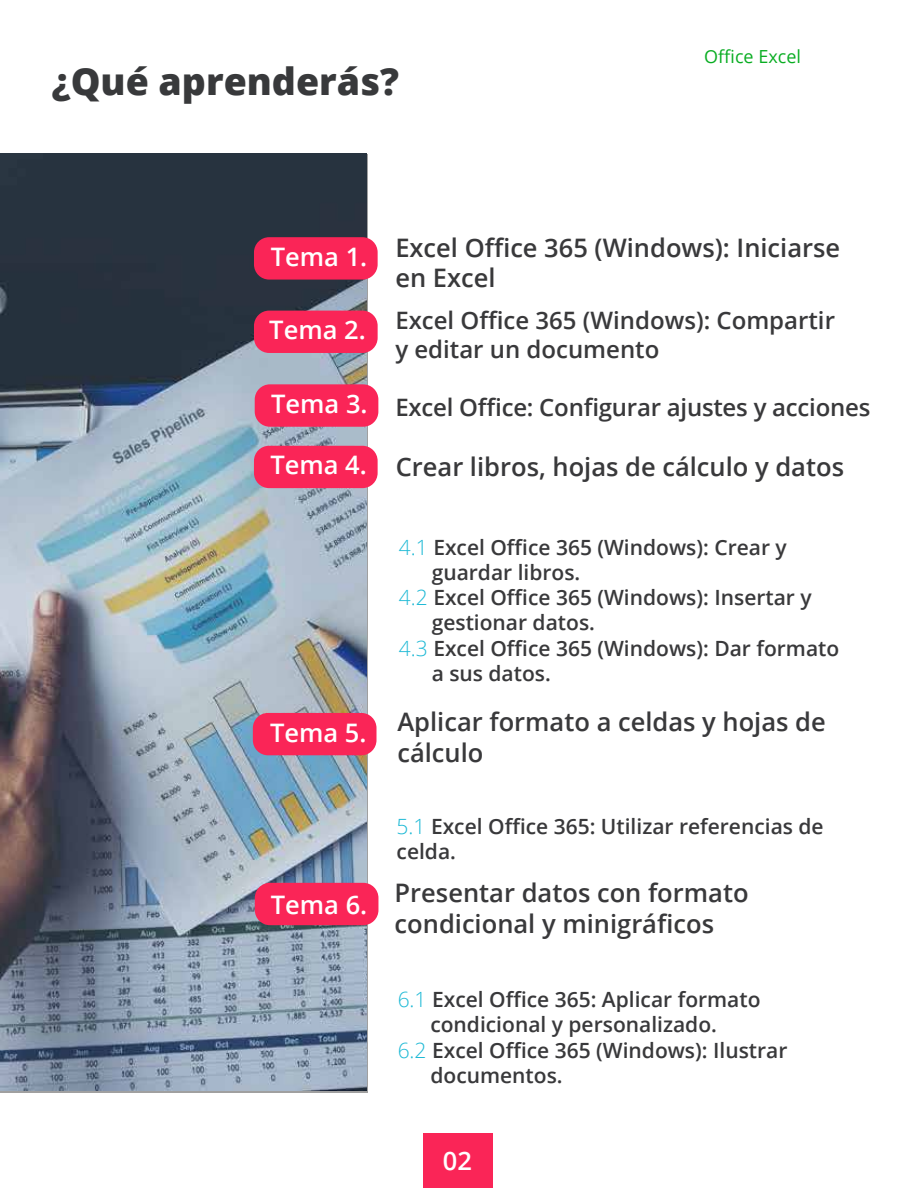
<style>
.page{position:relative;width:918px;height:1188px;background:#fff}
.page>*{position:absolute;margin:0;border:0;box-sizing:border-box;transform-origin:0 0}
.t1{font:800 37.5px "Open Sans";color:#38393b}
.t2{font:600 25.5px/30.6px "Open Sans";color:#39393b}
.t3{font:600 25.5px "Open Sans";color:#fff}
.t4{font:600 24px/28.8px "Open Sans";color:#39393b}
.t5{font:600 21px/25.2px "Open Sans";color:#39393b}
.t6{font:18px "Open Sans";color:#09ad22}
.s1{font-size:25.5px;color:#fff}
.s2{font-weight:300;color:#1eb9d5}
</style>
<div class="page">
<div style="left:423px;top:1133px;width:69px;height:55px;background:#fa2557"></div>
<img style="left:0;top:154px;width:367px;height:936px">
<div style="left:254px;top:237px;width:124px;height:43px;background:#fa2557;border-radius:15px"></div>
<div style="left:255px;top:883px;width:123px;height:42px;background:#fa2557;border-radius:15px"></div>
<div style="left:254px;top:311px;width:124px;height:42px;background:#fa2557;border-radius:15px"></div>
<div style="left:254px;top:446px;width:124px;height:42px;background:#fa2557;border-radius:15px"></div>
<div style="left:253px;top:713px;width:124px;height:42px;background:#fa2557;border-radius:15px"></div>
<div style="left:255px;top:384px;width:123px;height:43px;background:#fa2557;border-radius:15px"></div>
<h1 class="t1" style="left:52px;top:52px;width:349px">¿Qué aprenderás?</h1>
<p class="t6" style="left:704px;top:44px;width:98px">Office Excel</p>
<p class="t3" style="left:271px;top:240px;width:98px">Tema 1.</p>
<p class="t3" style="left:269px;top:312px;width:98px">Tema 2.</p>
<p class="t2" style="left:395px;top:232px;width:446px">Excel Office 365 (Windows): Iniciarse en Excel</p>
<p class="t4" style="left:395px;top:306px;width:441px">Excel Office 365 (Windows): Compartir y editar un documento</p>
<p class="t4" style="left:271px;top:392px;width:601px"><span class="s1">Tema 3.</span> Excel Office: Configurar ajustes y acciones</p>
<p class="t2" style="left:396px;top:451px;width:450px">Crear libros, hojas de cálculo y datos</p>
<p class="t3" style="left:270px;top:447px;width:98px">Tema 4.</p>
<p class="t3" style="left:270px;top:715px;width:98px">Tema 5.</p>
<p class="t3" style="left:271px;top:887px;width:98px">Tema 6.</p>
<p class="t5" style="left:399px;top:534px;width:389px"><span class="s2">4.1</span> Excel Office 365 (Windows): Crear y</p>
<p class="t5" style="left:432px;top:559px;width:150px">guardar libros.</p>
<p class="t5" style="left:399px;top:585px;width:414px"><span class="s2">4.2</span> Excel Office 365 (Windows): Insertar y</p>
<p class="t5" style="left:432px;top:610px;width:165px">gestionar datos.</p>
<p class="t5" style="left:399px;top:635px;width:442px"><span class="s2">4.3</span> Excel Office 365 (Windows): Dar formato</p>
<p class="t5" style="left:432px;top:660px;width:121px">a sus datos.</p>
<p class="t2" style="left:397px;top:706px;width:430px">Aplicar formato a celdas y hojas de cálculo</p>
<p class="t5" style="left:397px;top:814px;width:429px"><span class="s2">5.1</span> Excel Office 365: Utilizar referencias de celda.</p>
<p class="t2" style="left:395px;top:877px;width:356px">Presentar datos con formato condicional y minigráficos</p>
<p class="t5" style="left:398px;top:987px;width:364px"><span class="s2">6.1</span> Excel Office 365: Aplicar formato</p>
<p class="t5" style="left:430px;top:1012px;width:288px">condicional y personalizado.</p>
<p class="t5" style="left:398px;top:1037px;width:391px"><span class="s2">6.2</span> Excel Office 365 (Windows): Ilustrar</p>
<p class="t5" style="left:430px;top:1062px;width:134px">documentos.</p>
<p class="t3" style="left:443px;top:1144px;width:31px">02</p>
</div>
